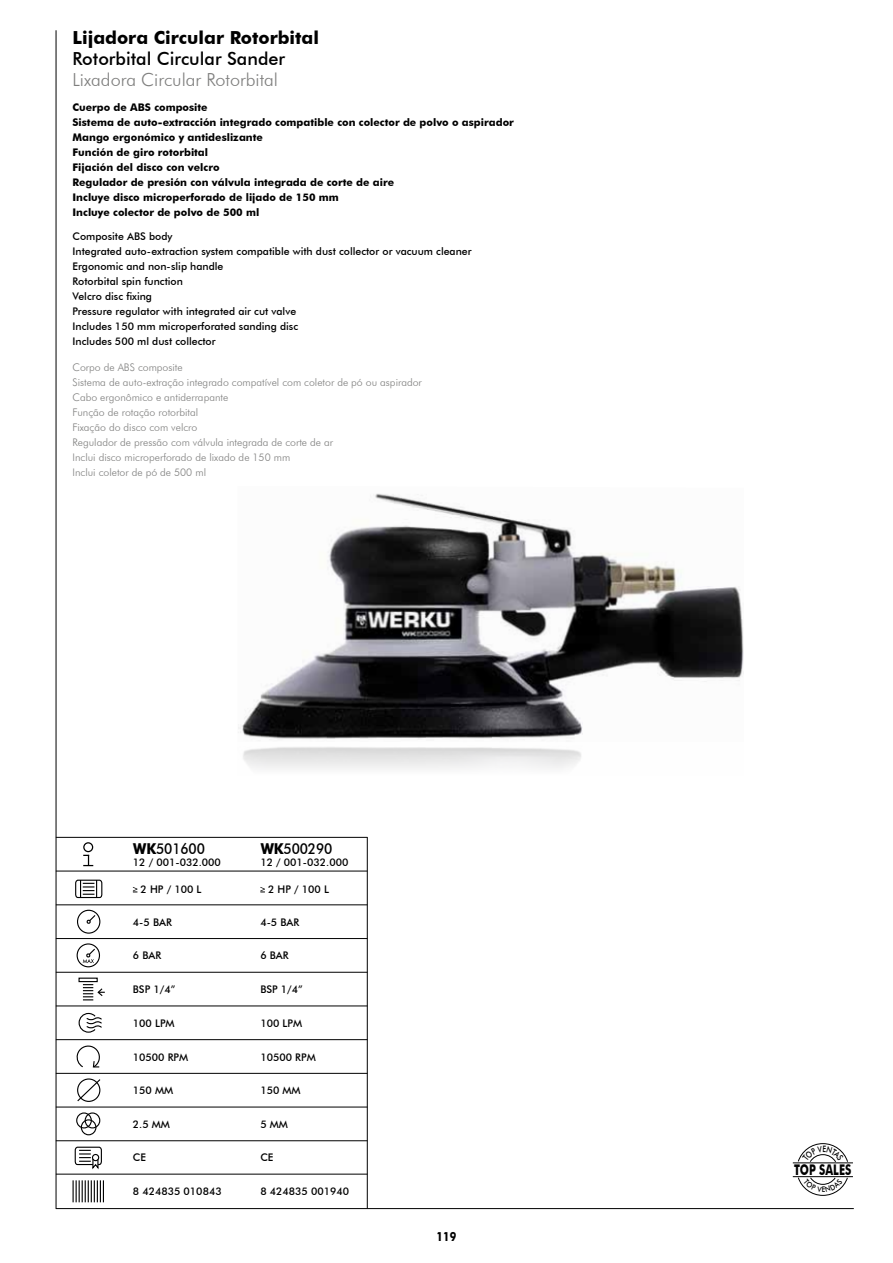
<style>
.page{position:relative;width:893px;height:1263px;background:#fff}
.page>*{position:absolute;margin:0;border:0;box-sizing:border-box;transform-origin:0 0}
.t1{font:700 18px "Futura BT";color:#000}
.t2{font:300 18px "Futura BT";color:#7e7e7d}
.t3{font:500 18px "Futura BT";color:#000}
.t4{font:500 15px "Futura BT";letter-spacing:-.01em;color:#000;scale:.91 1}
.t5{font:700 14.7px "Futura BT";color:#000;scale:.73 1}
.t6{font:700 12.6px "Futura BT";color:#000;scale:.83 1}
.t7{font:500 10.5px/15px "Futura BT";color:#000}
.t8{font:700 10.5px/15px "Futura BT";color:#000}
.t9{font:300 10.5px/15px "Futura BT";color:#7e7e7d}
.s1{font-weight:700}
</style>
<div class="page">
<img style="left:238px;top:493px;width:506px;height:276px">
<hr style="left:56px;top:30px;width:1px;height:1179px;background:#000">
<svg style="left:133px;top:887px;width:4px;height:5px"></svg>
<hr style="left:56px;top:1073px;width:311px;height:1px;background:#000">
<hr style="left:56px;top:1006px;width:311px;height:1px;background:#000">
<hr style="left:56px;top:972px;width:311px;height:1px;background:#000">
<hr style="left:56px;top:904px;width:311px;height:1px;background:#000">
<hr style="left:56px;top:871px;width:311px;height:1px;background:#000">
<hr style="left:56px;top:837px;width:311px;height:1px;background:#000">
<hr style="left:56px;top:938px;width:311px;height:1px;background:#000">
<hr style="left:56px;top:1107px;width:311px;height:1px;background:#000">
<hr style="left:56px;top:1039px;width:311px;height:1px;background:#000">
<hr style="left:56px;top:1140px;width:311px;height:1px;background:#000">
<svg style="left:77px;top:1078px;width:24px;height:24px"></svg>
<svg style="left:83px;top:855px;width:10px;height:11px"></svg>
<div style="left:83px;top:842px;width:10px;height:10px;border:1px solid #000;border-radius:50%"></div>
<svg style="left:73px;top:1180px;width:31px;height:22px"></svg>
<div style="left:77px;top:943px;width:23px;height:24px;border:1px solid #000;border-radius:50%"></div>
<svg style="left:83px;top:947px;width:13px;height:16px"></svg>
<hr style="left:56px;top:1174px;width:311px;height:1px;background:#000">
<svg style="left:74px;top:1146px;width:28px;height:24px"></svg>
<div style="left:77px;top:910px;width:23px;height:24px;border:1px solid #000;border-radius:50%"></div>
<svg style="left:86px;top:914px;width:11px;height:10px"></svg>
<svg style="left:78px;top:1012px;width:24px;height:21px"></svg>
<div style="left:76px;top:1112px;width:16px;height:16px;border:1px solid #000;border-radius:50%"></div>
<div style="left:85px;top:1112px;width:15px;height:16px;border:1px solid #000;border-radius:50%"></div>
<div style="left:81px;top:1119px;width:15px;height:16px;border:1px solid #000;border-radius:50%"></div>
<svg style="left:76px;top:1045px;width:24px;height:23px"></svg>
<svg style="left:75px;top:879px;width:28px;height:20px"></svg>
<div style="left:78px;top:977px;width:20px;height:5px;border:1px solid #000"></div>
<svg style="left:83px;top:984px;width:22px;height:16px"></svg>
<hr style="left:367px;top:837px;width:1px;height:371px;background:#000">
<svg style="left:260px;top:887px;width:5px;height:5px"></svg>
<hr style="left:56px;top:1208px;width:798px;height:1px;background:#000">
<hr style="left:793px;top:1162px;width:60px;height:1px;background:#000">
<hr style="left:793px;top:1176px;width:60px;height:1px;background:#000">
<svg style="left:797px;top:1143px;width:51px;height:20px"></svg>
<svg style="left:797px;top:1177px;width:51px;height:19px"></svg>
<h1 class="t1" style="left:73px;top:27px;width:248px">Lijadora Circular Rotorbital</h1>
<h1 class="t3" style="left:73px;top:48px;width:214px">Rotorbital Circular Sander</h1>
<h1 class="t2" style="left:73px;top:69px;width:207px">Lixadora Circular Rotorbital</h1>
<p class="t8" style="left:73px;top:100px;width:443px">Cuerpo de ABS composite<br>Sistema de auto-extracción integrado compatible con colector de polvo o aspirador Mango ergonómico y antideslizante<br>Función de giro rotorbital<br>Fijación del disco con velcro<br>Regulador de presión con válvula integrada de corte de aire<br>Incluye disco microperforado de lijado de 150 mm<br>Incluye colector de polvo de 500 ml</p>
<p class="t7" style="left:73px;top:229px;width:401px">Composite ABS body<br>Integrated auto-extraction system compatible with dust collector or vacuum cleaner Ergonomic and non-slip handle<br>Rotorbital spin function<br>Velcro disc fixing<br>Pressure regulator with integrated air cut valve<br>Includes 150 mm microperforated sanding disc<br>Includes 500 ml dust collector</p>
<p class="t9" style="left:73px;top:359px;width:351px">Corpo de ABS composite<br>Sistema de auto-extração integrado compatível com coletor de pó ou aspirador Cabo ergonômico e antiderrapante<br>Função de rotação rotorbital<br>Fixação do disco com velcro<br>Regulador de pressão com válvula integrada de corte de ar<br>Inclui disco microperforado de lixado de 150 mm<br>Inclui coletor de pó de 500 ml</p>
<h2 class="t4" style="left:133px;top:839px;width:80px"><span class="s1">WK</span>501600</h2>
<p class="t7" style="left:133px;top:855px;width:90px">12 / 001-032.000</p>
<h2 class="t4" style="left:261px;top:839px;width:80px"><span class="s1">WK</span>500290</h2>
<p class="t7" style="left:260px;top:855px;width:90px">12 / 001-032.000</p>
<p class="t7" style="left:141px;top:882px;width:62px">2 HP / 100 L</p>
<p class="t7" style="left:268px;top:882px;width:62px">2 HP / 100 L</p>
<p class="t7" style="left:133px;top:914px;width:40px">4-5 BAR</p>
<p class="t7" style="left:260px;top:914px;width:40px">4-5 BAR</p>
<p class="t7" style="left:133px;top:948px;width:30px">6 BAR</p>
<p class="t7" style="left:260px;top:948px;width:30px">6 BAR</p>
<p class="t7" style="left:133px;top:982px;width:44px">BSP 1/4”</p>
<p class="t7" style="left:260px;top:982px;width:44px">BSP 1/4”</p>
<p class="t7" style="left:133px;top:1015px;width:43px">100 LPM</p>
<p class="t7" style="left:260px;top:1015px;width:43px">100 LPM</p>
<p class="t7" style="left:133px;top:1049px;width:57px">10500 RPM</p>
<p class="t7" style="left:260px;top:1049px;width:57px">10500 RPM</p>
<p class="t7" style="left:133px;top:1083px;width:42px">150 MM</p>
<p class="t7" style="left:260px;top:1083px;width:42px">150 MM</p>
<p class="t7" style="left:133px;top:1116px;width:39px">2.5 MM</p>
<p class="t7" style="left:260px;top:1116px;width:29px">5 MM</p>
<p class="t7" style="left:133px;top:1150px;width:15px">CE</p>
<p class="t7" style="left:260px;top:1150px;width:15px">CE</p>
<p class="t7" style="left:133px;top:1184px;width:90px">8 424835 010843</p>
<p class="t7" style="left:260px;top:1184px;width:90px">8 424835 001940</p>
<p class="t6" style="left:437px;top:1229px;width:25px">119</p>
<h3 class="t5" style="left:794px;top:1161px;width:80px">TOP SALES</h3>
</div>
